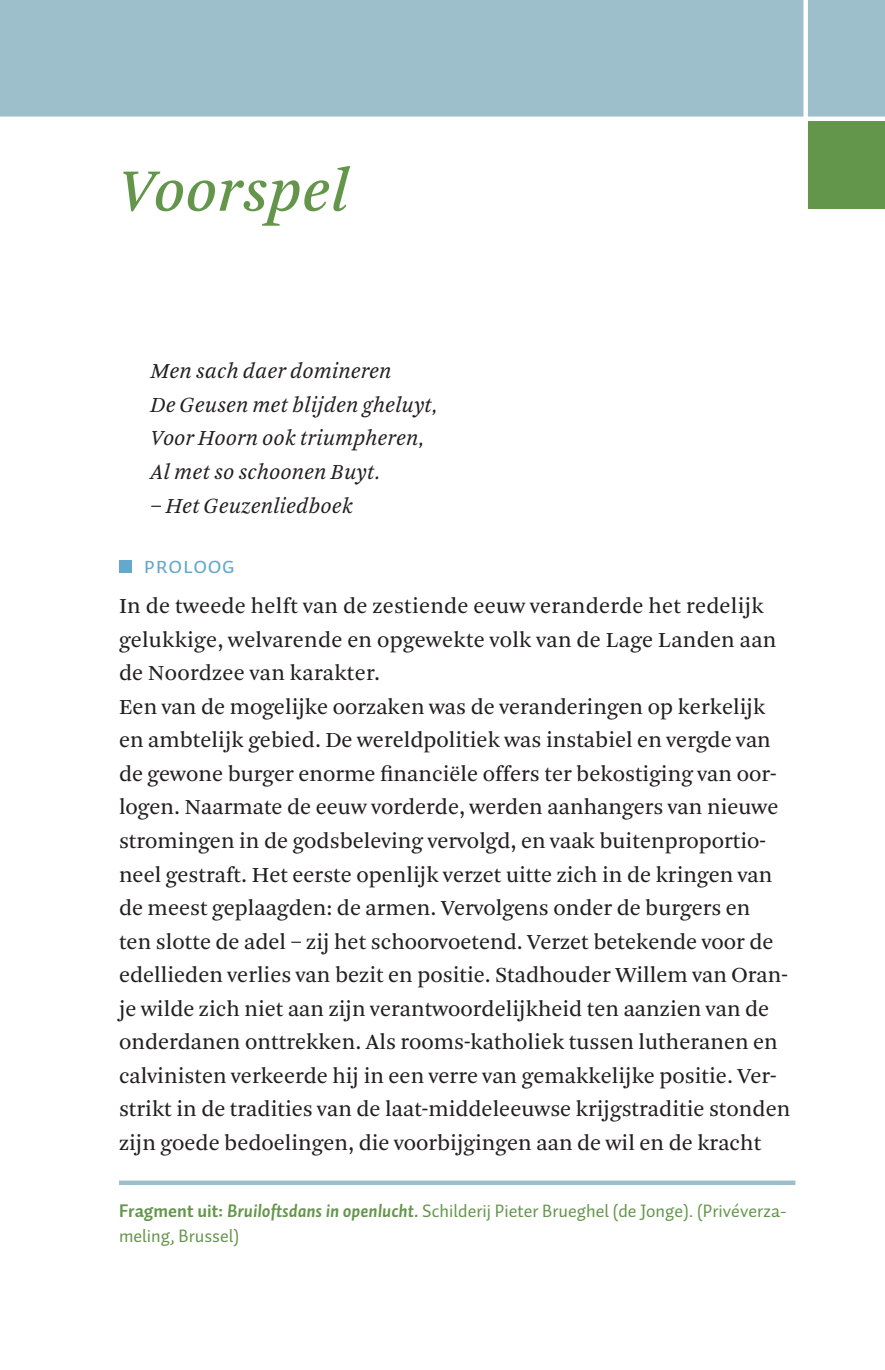
<style>
.page{position:relative;width:885px;height:1370px;background:#fff}
.page>*{position:absolute;margin:0;border:0;box-sizing:border-box;transform-origin:0 0}
.t1{font:italic 63px "Arnhem";color:#63954a}
.t2{font:23.62px "Auto 1 Regular Sm Cp";color:#64a9cb}
.t3{font:22.5px/33.5px "Arnhem Blond";color:#231f20}
.t4{font:italic 22.5px/33.5px "Arnhem Blond";color:#231f20}
.t5{font:18.22px/25px "Auto 1";color:#63954a}
.s1{font-weight:700}
.s2{font-weight:700;font-style:italic}
</style>
<div class="page">
<div style="left:119px;top:560px;width:13px;height:13px;background:#64a9cb"></div>
<svg style="left:119px;top:1180px;width:676px;height:4px;background:#aac7d2"></svg>
<div style="left:806px;top:120px;width:78px;height:89px;background:#63954a"></div>
<div style="left:0;top:0;width:884px;height:118px;background:#9dbfcc"></div>
<hr style="left:803px;top:0;width:4px;height:217px;background:#fff">
<div style="left:0;top:116px;width:884px;height:5px;background:#fff"></div>
<h1 class="t1" style="left:119px;top:157px;width:231px">Voorspel</h1>
<p class="t4" style="left:151px;top:355px;width:288px">Men sach daer domineren<br>De Geusen met blijden gheluyt,<br>Voor Hoorn ook triumpheren,<br>Al met so schoonen Buyt.</p>
<p class="t4" style="left:151px;top:489px;width:203px">– Het Geuzenliedboek</p>
<p class="t2" style="left:144px;top:554px;width:93px">Proloog</p>
<p class="t3" style="left:119px;top:590px;width:672px">In de tweede helft van de zestiende eeuw veranderde het redelijk gelukkige, welvarende en opgewekte volk van de Lage Landen aan de Noordzee van karakter.<br>Een van de mogelijke oorzaken was de veranderingen op kerkelijk en ambtelijk gebied. De wereldpolitiek was instabiel en vergde van de gewone burger enorme financiële offers ter bekostiging van oor&shy;logen. Naarmate de eeuw vorderde, werden aanhangers van nieuwe stromingen in de godsbeleving vervolgd, en vaak buitenproportio&shy;neel gestraft. Het eerste openlijk verzet uitte zich in de kringen van de meest geplaagden: de armen. Vervolgens onder de burgers en<br>ten slotte de adel – zij het schoorvoetend. Verzet betekende voor de edellieden verlies van bezit en positie. Stadhouder Willem van Oran&shy;je wilde zich niet aan zijn verantwoordelijkheid ten aanzien van de onderdanen onttrekken. Als rooms-katholiek tussen lutheranen en calvinisten verkeerde hij in een verre van gemakkelijke positie. Ver&shy;strikt in de tradities van de laat-middeleeuwse krijgstraditie stonden zijn goede bedoelingen, die voorbijgingen aan de wil en de kracht</p>
<p class="t5" style="left:119px;top:1197px;width:669px"><span class="s1">Fragment uit:</span> <span class="s2">Bruiloftsdans in openlucht.</span> Schilderij Pieter Brueghel (de Jonge). (Privéverza&shy;meling, Brussel)</p>
</div>
